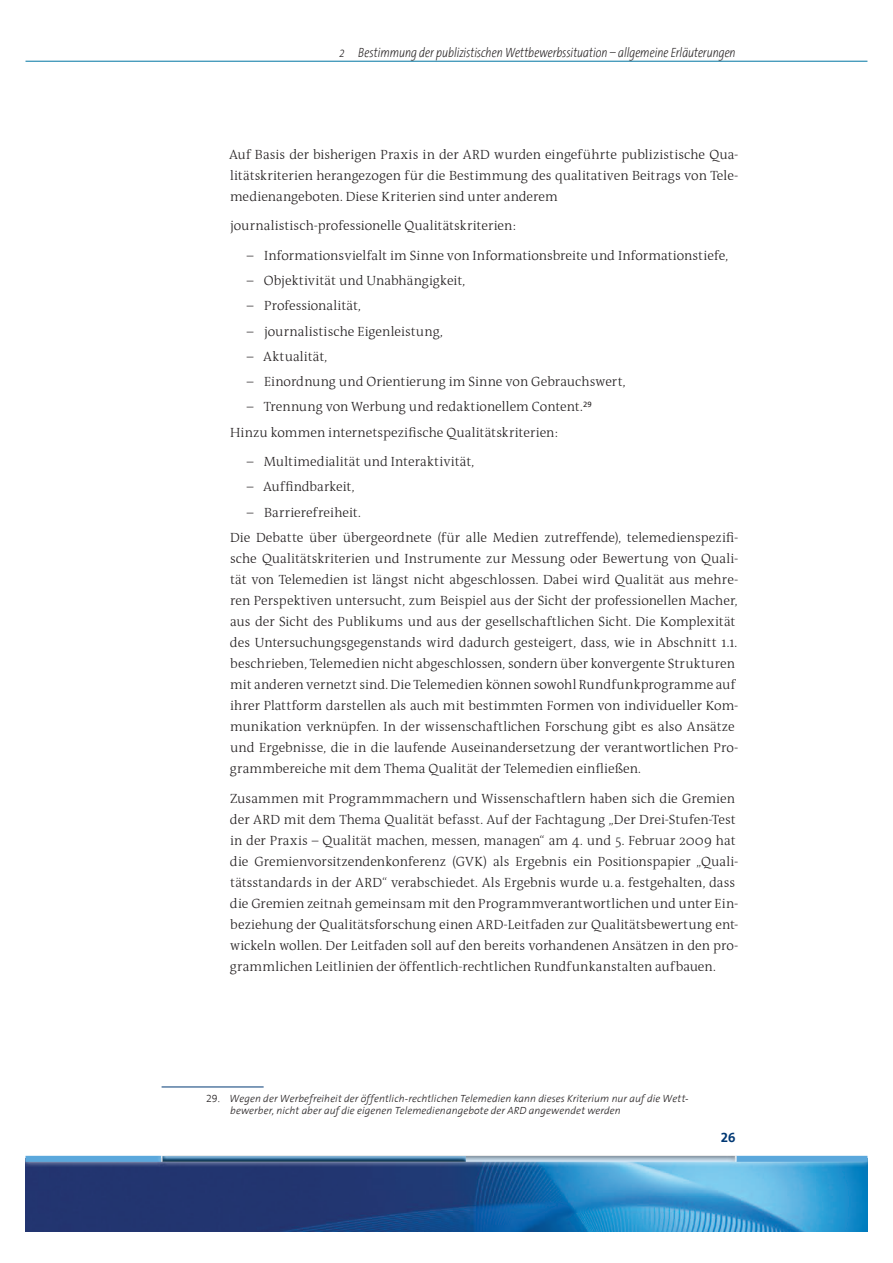
<style>
.page{position:relative;width:893px;height:1263px;background:#fff}
.page>*{position:absolute;margin:0;border:0;box-sizing:border-box;transform-origin:0 0}
.t1{font:300 13.5px/21px "The Antiqua B3";color:#231f20}
.t2{font:italic 200 13.5px "The Sans Cd OF2 i";color:#231f20}
.t3{font:300 13.5px "The Antiqua B3";letter-spacing:.02em;color:#231f20}
.t4{font:13.5px "The Sans 7 Bold Expert";color:#013874}
.t5{font:italic 300 10.5px/12px "The Sans 3";letter-spacing:.005em;color:#231f20}
.s1{font-family:"The Sans 3 Light Expert";font-weight:400;font-style:normal}
</style>
<div class="page">
<img style="left:26px;top:1167px;width:841px;height:64px">
<div style="left:20px;top:1150px;width:147px;height:17px;background:#fff;opacity:.8"></div>
<div style="left:26px;top:1156px;width:136px;height:6px;background:#5ba8dc"></div>
<div style="left:157px;top:1150px;width:584px;height:17px;background:#fff;opacity:.8"></div>
<div style="left:161px;top:1155px;width:576px;height:9px;background:#231f20;opacity:.5"></div>
<div style="left:730px;top:1150px;width:143px;height:17px;background:#fff;opacity:.8"></div>
<div style="left:736px;top:1156px;width:131px;height:6px;background:#5ba8dc"></div>
<hr style="left:26px;top:61px;width:841px;height:1px;background:#0076a3">
<hr style="left:162px;top:1087px;width:102px;height:1px;background:#013874">
<div style="left:162px;top:1155px;width:306px;height:9px;background:#231f20;opacity:.8"></div>
<p class="t2" style="left:340px;top:46px;width:398px">2 Bestimmung der publizistischen -Wettbewerbssituation – allgemeine Erläuterungen</p>
<p class="t1" style="left:229px;top:144px;width:511px;text-align:justify">Auf Basis der bisherigen Praxis in der ARD wurden eingeführte publizistische Qua&shy;litätskriterien herangezogen für die Bestimmung des qualitativen Beitrags von Tele&shy;medienangeboten. Diese Kriterien sind unter anderem</p>
<p class="t1" style="left:230px;top:216px;width:287px">journalistisch-professionelle Qualitätskriterien:</p>
<p class="t1" style="left:247px;top:245px;width:483px">– Informationsvielfalt im Sinne von Informationsbreite und Informationstiefe,</p>
<p class="t1" style="left:247px;top:271px;width:220px">– Objektivität und Unabhängigkeit,</p>
<p class="t1" style="left:247px;top:296px;width:115px">– Professionalität,</p>
<p class="t1" style="left:247px;top:321px;width:197px">– journalistische Eigenleistung,</p>
<p class="t3" style="left:247px;top:349px;width:82px">– Aktualität,</p>
<p class="t1" style="left:247px;top:372px;width:380px">– Einordnung und Orientierung im Sinne von Gebrauchswert,</p>
<p class="t1" style="left:230px;top:395px;width:363px;line-height:25.2px;text-indent:17px">– Trennung von Werbung und redaktionellem Content.<sup>29<br></sup>Hinzu kommen internetspezifische Qualitätskriterien:</p>
<p class="t1" style="left:247px;top:452px;width:229px">– Multimedialität und Interaktivität,</p>
<p class="t1" style="left:247px;top:477px;width:109px">– Auffindbarkeit,</p>
<p class="t1" style="left:230px;top:500px;width:510px;line-height:25.2px;text-indent:17px">– Barrierefreiheit.<br>Die Debatte über übergeordnete (für alle Medien zutreffende), telemedienspezifi-</p>
<p class="t1" style="left:230px;top:548px;width:510px">sche Qualitätskriterien und Instrumente zur Messung oder Bewertung von Quali&shy;tät von Telemedien ist längst nicht abgeschlossen. Dabei wird Qualität aus mehre&shy;ren Perspektiven untersucht, zum Beispiel aus der Sicht der professionellen Macher, aus der Sicht des Publikums und aus der gesellschaftlichen Sicht. Die Komplexität des Untersuchungsgegenstands wird dadurch gesteigert, dass, wie in Abschnitt 1.1. beschrieben, Telemedien nicht abgeschlossen, sondern über konvergente Strukturen mit anderen vernetzt sind. Die Telemedien können sowohl Rundfunkprogramme auf ihrer Plattform darstellen als auch mit bestimmten Formen von individueller Kom&shy;munikation verknüpfen. In der wissenschaftlichen Forschung gibt es also Ansätze und Ergebnisse, die in die laufende Auseinandersetzung der verantwortlichen Pro&shy;grammbereiche mit dem Thema Qualität der Telemedien einfließen.</p>
<p class="t1" style="left:230px;top:788px;width:510px">Zusammen mit Programmmachern und Wissenschaftlern haben sich die Gremien der ARD mit dem Thema Qualität befasst. Auf der Fachtagung „Der Drei-Stufen-Test in der Praxis – Qualität machen, messen, managen“ am 4. und 5. Februar 2009 hat die Gremienvorsitzendenkonferenz (GVK) als Ergebnis ein Positionspapier „Quali&shy;tätsstandards in der ARD“ verabschiedet. Als Ergebnis wurde u. a. festgehalten, dass die Gremien zeitnah gemeinsam mit den Programmverantwortlichen und unter Ein&shy;beziehung der Qualitätsforschung einen ARD-Leitfaden zur Qualitätsbewertung ent&shy;wickeln wollen. Der Leitfaden soll auf den bereits vorhandenen Ansätzen in den pro&shy;grammlichen Leitlinien der öffentlich-rechtlichen Rundfunkanstalten aufbauen.</p>
<p class="t5" style="left:230px;top:1092px;width:459px;text-indent:-24px"><span class="s1">29.</span> Wegen der Werbefreiheit der öffentlich-rechtlichen Telemedien kann dieses Kriterium nur auf die Wett&shy;bewerber, nicht aber auf die eigenen Telemedienangebote der ARD angewendet werden</p>
<p class="t4" style="left:721px;top:1126px;width:16px">26</p>
</div>
